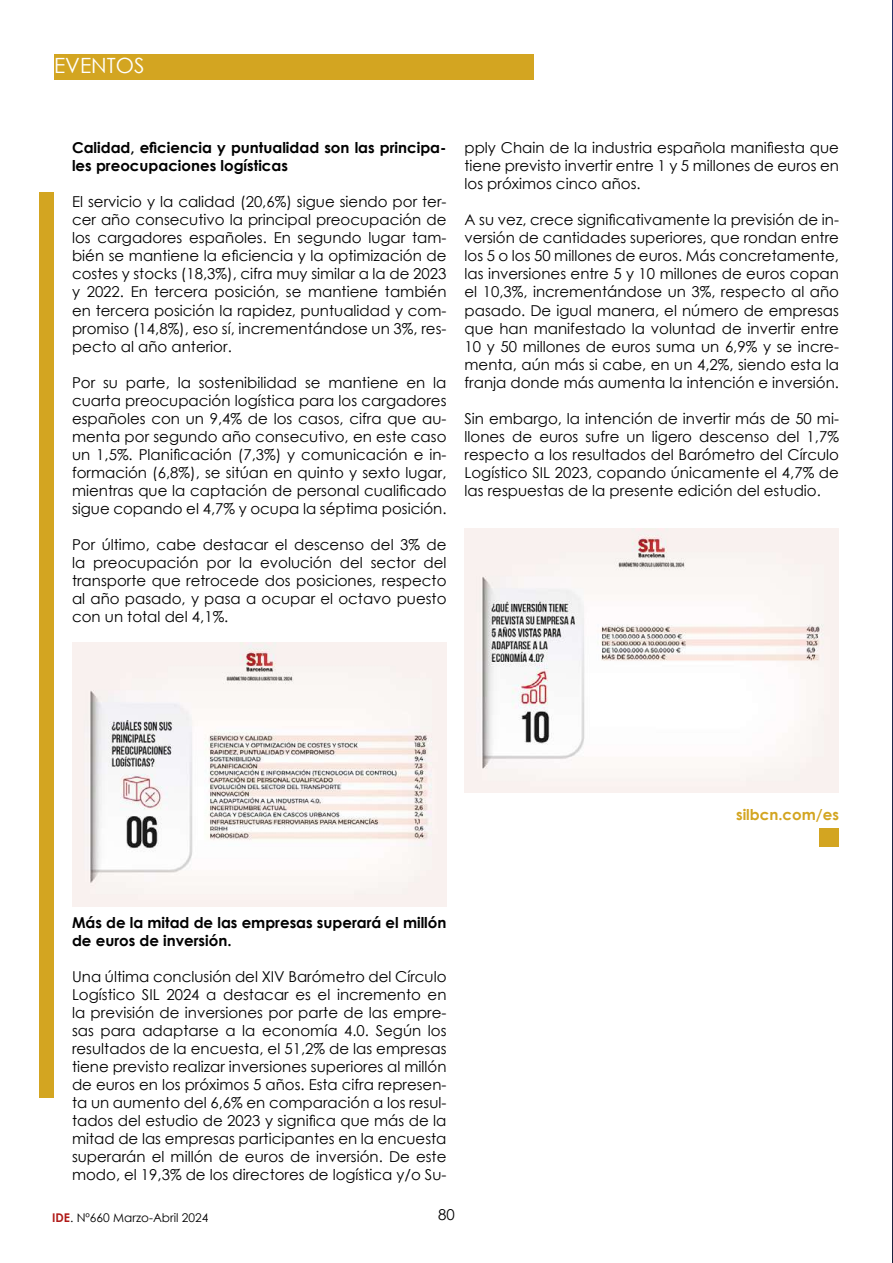
<style>
.page{position:relative;width:893px;height:1263px;background:#fff}
.page>*{position:absolute;margin:0;border:0;box-sizing:border-box;transform-origin:0 0}
.t1{font:21px "Century Gothic";color:#fff}
.t2{font:15px/18px "Century Gothic";color:#000;text-align:justify}
.t3{font:700 15px/18px "Century Gothic";color:#000}
.t4{font:700 15px "Century Gothic";color:#d3a521}
.t5{font:12px "Century Gothic";color:#000}
.s1{font-weight:700;color:#b01917}
</style>
<div class="page">
<div style="left:54px;top:54px;width:479px;height:25px;background:#d3a521"></div>
<div style="left:39px;top:192px;width:15px;height:906px;background:#d3a521"></div>
<img style="left:464px;top:528px;width:375px;height:264px">
<img style="left:72px;top:642px;width:374px;height:264px">
<div style="left:819px;top:828px;width:20px;height:18px;background:#d3a521"></div>
<hr style="left:892px;top:0;width:1px;height:1263px;background:#1a203b">
<img style="left:892px;top:0;width:1px;height:786px">
<img style="left:892px;top:296px;width:1px;height:268px">
<h1 class="t1" style="left:54px;top:51px;width:92px">EVENTOS</h1>
<p class="t3" style="left:72px;top:138px;width:376px">Calidad, eficiencia y puntualidad son las principa&shy;les preocupaciones logísticas</p>
<p class="t2" style="left:72px;top:193px;width:376px">El servicio y la calidad (20,6%) sigue siendo por ter&shy;cer año consecutivo la principal preocupación de los cargadores españoles. En segundo lugar tam&shy;bién se mantiene la eficiencia y la optimización de costes y stocks (18,3%), cifra muy similar a la de 2023 y 2022. En tercera posición, se mantiene también en tercera posición la rapidez, puntualidad y com&shy;promiso (14,8%), eso sí, incrementándose un 3%, res&shy;pecto al año anterior.</p>
<p class="t2" style="left:72px;top:373px;width:376px">Por su parte, la sostenibilidad se mantiene en la cuarta preocupación logística para los cargadores españoles con un 9,4% de los casos, cifra que au&shy;menta por segundo año consecutivo, en este caso un 1,5%. Planificación (7,3%) y comunicación e in&shy;formación (6,8%), se sitúan en quinto y sexto lugar, mientras que la captación de personal cualificado sigue copando el 4,7% y ocupa la séptima posición.</p>
<p class="t2" style="left:72px;top:535px;width:376px">Por último, cabe destacar el descenso del 3% de la preocupación por la evolución del sector del transporte que retrocede dos posiciones, respecto al año pasado, y pasa a ocupar el octavo puesto con un total del 4,1%.</p>
<p class="t2" style="left:464px;top:139px;width:376px">pply Chain de la industria española manifiesta que tiene previsto invertir entre 1 y 5 millones de euros en los próximos cinco años.</p>
<p class="t2" style="left:464px;top:211px;width:376px">A su vez, crece significativamente la previsión de in&shy;versión de cantidades superiores, que rondan entre los 5 o los 50 millones de euros. Más concretamente, las inversiones entre 5 y 10 millones de euros copan el 10,3%, incrementándose un 3%, respecto al año pasado. De igual manera, el número de empresas que han manifestado la voluntad de invertir entre 10 y 50 millones de euros suma un 6,9% y se incre&shy;menta, aún más si cabe, en un 4,2%, siendo esta la franja donde más aumenta la intención e inversión.</p>
<p class="t2" style="left:464px;top:409px;width:376px">Sin embargo, la intención de invertir más de 50 mi&shy;llones de euros sufre un ligero descenso del 1,7% respecto a los resultados del Barómetro del Círculo Logístico SIL 2023, copando únicamente el 4,7% de las respuestas de la presente edición del estudio.</p>
<p class="t3" style="left:72px;top:912px;width:376px">Más de la mitad de las empresas superará el millón de euros de inversión.</p>
<p class="t2" style="left:72px;top:967px;width:376px">Una última conclusión del XIV Barómetro del Círculo Logístico SIL 2024 a destacar es el incremento en la previsión de inversiones por parte de las empre&shy;sas para adaptarse a la economía 4.0. Según los resultados de la encuesta, el 51,2% de las empresas tiene previsto realizar inversiones superiores al millón de euros en los próximos 5 años. Esta cifra represen&shy;ta un aumento del 6,6% en comparación a los resul&shy;tados del estudio de 2023 y significa que más de la mitad de las empresas participantes en la encuesta superarán el millón de euros de inversión. De este modo, el 19,3% de los directores de logística y/o Su-</p>
<p class="t5" style="left:52px;top:1209px;width:158px"><span class="s1">IDE</span>. Nº660 Marzo-Abril 2024</p>
<p class="t2" style="left:438px;top:1205px;width:18px">80</p>
<p class="t4" style="left:736px;top:803px;width:104px">silbcn.com/es</p>
</div>
